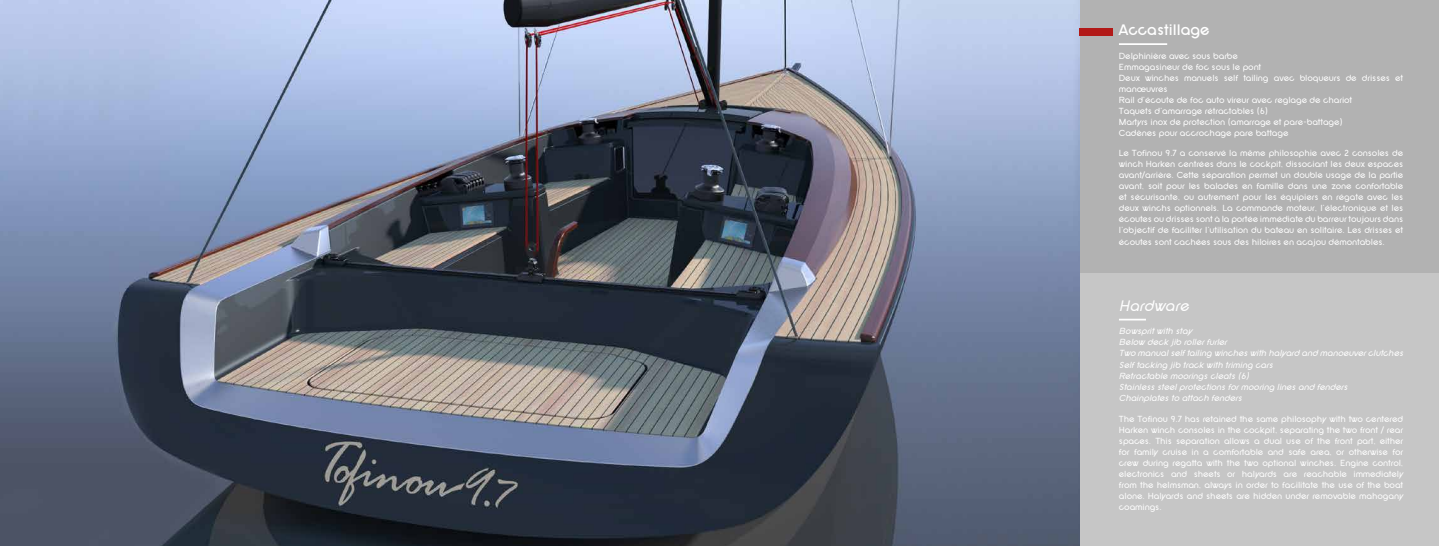
<style>
.page{position:relative;width:1439px;height:546px;background:#b2b2b2}
.page>*{position:absolute;margin:0;border:0;box-sizing:border-box;transform-origin:0 0}
.t1{font:700 15.75px "SF New Republic";color:#fff}
.t2{font:italic 15.75px "SF New Republic";color:#fff}
.t3{font:9.19px/11px "SF New Republic";letter-spacing:-.015em;color:#fff;text-align:justify}
.t4{font:italic 9.19px/11px "SF New Republic";letter-spacing:-.015em;color:#fff}
</style>
<div class="page">
<div style="left:1079px;top:273px;width:360px;height:273px;background:#c6c6c6"></div>
<img style="left:0;top:0;width:1079px;height:546px">
<hr style="left:1119px;top:43px;width:48px;height:2px;background:#fff">
<div style="left:1079px;top:28px;width:33px;height:7px;background:#b21917"></div>
<svg style="left:1119px;top:319px;width:27px;height:1px"></svg>
<h1 class="t1" style="left:1119px;top:22px;width:92px">Accastillage</h1>
<p class="t3" style="left:1119px;top:51px;width:286px;text-align:left">Delphinière avec sous barbe<br>Emmagasineur de foc sous le pont<br>Deux winches manuels self tailing avec bloqueurs de drisses et manœuvres<br>Rail d’écoute de foc auto vireur avec reglage de chariot<br>Taquets d’amarrage rétractables (6)<br>Martyrs inox de protection (amarrage et pare-battage)<br>Cadènes pour accrochage pare battage</p>
<p class="t3" style="left:1119px;top:148px;width:286px">Le Tofinou 9.7 a conservé la même philosophie avec 2 consoles de winch Harken centrées dans le cockpit, dissociant les deux espaces avant/arrière. Cette séparation permet un double usage de la partie avant, soit pour les balades en famille dans une zone confortable et sécurisante, ou autrement pour les équipiers en régate avec les deux winchs optionnels. La commande moteur, l’électronique et les écoutes ou drisses sont à la portée immédiate du barreur toujours dans l’objectif de faciliter l’utilisation du bateau en solitaire. Les drisses et écoutes sont cachées sous des hiloires en acajou démontables.</p>
<h1 class="t2" style="left:1119px;top:297px;width:71px">Hardware</h1>
<p class="t4" style="left:1119px;top:326px;width:286px">Bowsprit with stay<br>Below deck jib roller furler<br>Two manual self tailing winches with halyard and manoeuver clutches Self tacking jib track with triming cars<br>Retractable moorings cleats (6)<br>Stainless steel protections for mooring lines and fenders<br>Chainplates to attach fenders</p>
<p class="t3" style="left:1119px;top:413px;width:286px">The Tofinou 9.7 has retained the same philosophy with two centered Harken winch consoles in the cockpit, separating the two front / rear spaces. This separation allows a dual use of the front part, either for family cruise in a comfortable and safe area, or otherwise for crew during regatta with the two optional winches. Engine control, electronics and sheets or halyards are reachable immediately from the helmsman, always in order to facilitate the use of the boat alone. Halyards and sheets are hidden under removable mahogany coamings.</p>
</div>
